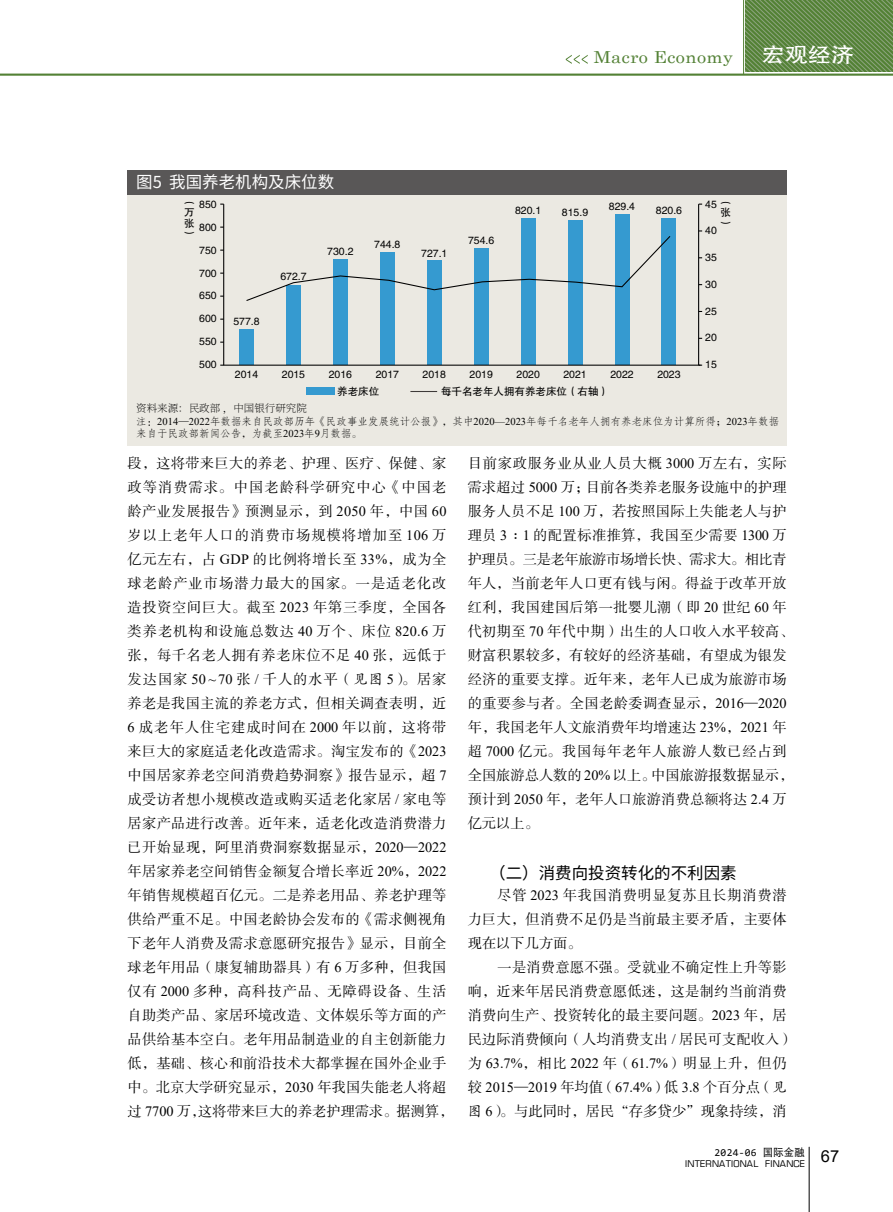
<style>
.page{position:relative;width:893px;height:1212px;background:#fff}
.page>*{position:absolute;margin:0;border:0;box-sizing:border-box;transform-origin:0 0}
.t1{font:21px "FZHTJW GB1 0";color:#fff;scale:1.1 1}
.t2{font:16.5px "Source Han Sans CN";color:#000}
.t3{font:16.5px "Century Schoolbook";letter-spacing:.025em;color:#538135;scale:1.1 1}
.t4{font:16.5px "Source Han Sans SC";color:#fff}
.t5{font:16.5px "Arial";color:#000}
.t6{font:14.25px/24px "FZSSK GBK1 0";letter-spacing:.02em;color:#000}
.t7{font:14.25px "Times New Roman";color:#000}
.t8{font:10.5px/23px "FZHTK GBK1 0";color:#000;text-align:justify}
.t9{font:10.5px/12.6px "FZFSK GBK1 0";letter-spacing:.005em;color:#000}
.t10{font:200 10.5px "Source Han Serif CN";color:#000}
.t11{font:10.5px "Consolas";letter-spacing:.025em;color:#000}
.t12{font:9px "Eurostile";letter-spacing:.025em;color:#000}
.s1{font-family:"Times New Roman"}
.s2{font-family:"FZKTK GBK1 0"}
.s3{font-family:"FZSSK GBK1 0"}
.s4{font-family:"DFP Hei W5 GB"}
</style>
<div class="page">
<svg style="left:746px;top:0;width:147px;height:72px;background:#648b4b"></svg>
<svg style="left:566px;top:55px;width:22px;height:9px"></svg>
<hr style="left:0;top:74px;width:893px;height:2px;background:#538135">
<hr style="left:743px;top:0;width:1px;height:75px;background:#538135">
<hr style="left:809px;top:1147px;width:1px;height:65px;background:#000">
<div style="left:128px;top:185px;width:659px;height:261px;background:#ebe9e2"></div>
<div style="left:128px;top:170px;width:659px;height:24px;background:#595757"></div>
<div style="left:306px;top:387px;width:28px;height:8px;background:#359ad0"></div>
<svg style="left:410px;top:391px;width:27px;height:1px"></svg>
<div style="left:662px;top:218px;width:14px;height:147px;background:#359ad0"></div>
<div style="left:239px;top:329px;width:15px;height:36px;background:#359ad0"></div>
<div style="left:286px;top:285px;width:15px;height:80px;background:#359ad0"></div>
<div style="left:333px;top:259px;width:15px;height:106px;background:#359ad0"></div>
<div style="left:380px;top:253px;width:14px;height:112px;background:#359ad0"></div>
<div style="left:427px;top:261px;width:14px;height:104px;background:#359ad0"></div>
<div style="left:474px;top:248px;width:14px;height:117px;background:#359ad0"></div>
<div style="left:521px;top:218px;width:14px;height:147px;background:#359ad0"></div>
<div style="left:568px;top:220px;width:14px;height:145px;background:#359ad0"></div>
<div style="left:615px;top:214px;width:14px;height:151px;background:#359ad0"></div>
<hr style="left:223px;top:204px;width:1px;height:161px;background:#000">
<hr style="left:698px;top:204px;width:1px;height:161px;background:#000">
<hr style="left:223px;top:365px;width:477px;height:1px;background:#000">
<svg style="left:246px;top:235px;width:425px;height:67px"></svg>
<p class="t4" style="left:136px;top:172px;width:200px">图5 我国养老机构及床位数</p>
<p class="t3" style="left:594px;top:43px;width:128px">Macro Economy</p>
<h1 class="t1" style="left:762px;top:43px;width:85px">宏观经济</h1>
<p class="t8" style="left:184px;top:197px;width:12px;line-height:10.5px">︵万张︶</p>
<p class="t8" style="left:199px;top:193px;width:19px">850<br>800<br>750<br>700<br>650<br>600<br>550<br>500</p>
<p class="t8" style="left:705px;top:193px;width:13px">45</p>
<p class="t8" style="left:720px;top:197px;width:12px;line-height:10.5px">︵张︶</p>
<p class="t8" style="left:609px;top:195px;width:28px">829.4</p>
<p class="t8" style="left:656px;top:199px;width:28px">820.6</p>
<p class="t8" style="left:515px;top:199px;width:28px">820.1</p>
<p class="t8" style="left:562px;top:201px;width:28px">815.9</p>
<p class="t8" style="left:705px;top:220px;width:13px">40</p>
<p class="t8" style="left:705px;top:246px;width:13px">35</p>
<p class="t8" style="left:705px;top:273px;width:13px">30</p>
<p class="t8" style="left:705px;top:300px;width:13px">25</p>
<p class="t8" style="left:705px;top:327px;width:13px">20</p>
<p class="t8" style="left:705px;top:353px;width:13px">15</p>
<p class="t8" style="left:468px;top:229px;width:28px">754.6</p>
<p class="t8" style="left:374px;top:234px;width:28px">744.8</p>
<p class="t8" style="left:327px;top:240px;width:28px">730.2</p>
<p class="t8" style="left:421px;top:242px;width:28px">727.1</p>
<p class="t8" style="left:280px;top:265px;width:28px">672.7</p>
<p class="t8" style="left:233px;top:311px;width:28px">577.8</p>
<p class="t8" style="left:282px;top:363px;width:25px">2015</p>
<p class="t8" style="left:329px;top:363px;width:25px">2016</p>
<p class="t8" style="left:376px;top:363px;width:25px">2017</p>
<p class="t8" style="left:423px;top:363px;width:25px">2018</p>
<p class="t8" style="left:470px;top:363px;width:25px">2019</p>
<p class="t8" style="left:516px;top:363px;width:25px">2020</p>
<p class="t8" style="left:563px;top:363px;width:25px">2021</p>
<p class="t8" style="left:610px;top:363px;width:25px">2022</p>
<p class="t8" style="left:657px;top:363px;width:25px">2023</p>
<p class="t10" style="left:136px;top:402px;width:172px">资料来源：民政部 ，中国银行研究院</p>
<p class="t9" style="left:136px;top:415px;width:644px">注：<span class="s1">2014</span>—<span class="s1">2022</span>年数据来自民政部历年《民政事业发展统计公报》，其中<span class="s1">2020—2023</span>年每千名老年人拥有养老床位为计算所得；<span class="s1">2023</span>年数据来自于民政部新闻公告，为截至<span class="s1">2023</span>年<span class="s1">9</span>月数据。</p>
<p class="t8" style="left:235px;top:363px;width:25px">2014</p>
<p class="t8" style="left:337px;top:380px;width:43px">养老床位</p>
<p class="t8" style="left:441px;top:380px;width:169px">每千名老年人拥有养老床位（右轴）</p>
<p class="t6" style="left:128px;top:452px;width:328px">段，这将带来巨大的养老、护理、医疗、保健、家政等消费需求。中国老龄科学研究中心《中国老龄产业发展报告》预测显示，到 <span class="s1">2050</span> 年，中国 <span class="s1">60</span>岁以上老年人口的消费市场规模将增加至 <span class="s1">106</span> 万亿元左右，占 <span class="s1">GDP</span> 的比例将增长至 <span class="s1">33%</span>，成为全球老龄产业市场潜力最大的国家。一是适老化改造投资空间巨大。截至 <span class="s1">2023</span> 年第三季度，全国各类养老机构和设施总数达 <span class="s1">40</span> 万个、床位 <span class="s1">820.6</span> 万张，每千名老人拥有养老床位不足 <span class="s1">40</span> 张，远低于发达国家 <span class="s1">50~70</span> 张 <span class="s1">/</span> 千人的水平（<span class="s2">见图</span> <span class="s1">5</span>）。居家养老是我国主流的养老方式，但相关调查表明，近<br><span class="s1">6</span> 成老年人住宅建成时间在 <span class="s1">2000</span> 年以前，这将带来巨大的家庭适老化改造需求。淘宝发布的《<span class="s1">2023</span>中国居家养老空间消费趋势洞察》报告显示，超 <span class="s1">7</span>成受访者想小规模改造或购买适老化家居 <span class="s1">/</span> 家电等居家产品进行改善。近年来，适老化改造消费潜力已开始显现，阿里消费洞察数据显示，<span class="s1">2020</span>—<span class="s1">2022</span>年居家养老空间销售金额复合增长率近 <span class="s1">20%</span>，<span class="s1">2022</span>年销售规模超百亿元。二是养老用品、养老护理等供给严重不足。中国老龄协会发布的《需求侧视角下老年人消费及需求意愿研究报告》显示，目前全球老年用品（康复辅助器具）有 <span class="s1">6</span> 万多种，但我国仅有 <span class="s1">2000</span> 多种，高科技产品、无障碍设备、生活自助类产品、家居环境改造、文体娱乐等方面的产品供给基本空白。老年用品制造业的自主创新能力低，基础、核心和前沿技术大都掌握在国外企业手中。北京大学研究显示，<span class="s1">2030</span> 年我国失能老人将超过 <span class="s1">7700</span> 万，这将带来巨大的养老护理需求。据测算，</p>
<p class="t6" style="left:468px;top:452px;width:328px">目前家政服务业从业人员大概 <span class="s1">3000</span> 万左右，实际需求超过 <span class="s1">5000</span> 万；目前各类养老服务设施中的护理服务人员不足 <span class="s1">100</span> 万，若按照国际上失能老人与护理员 <span class="s1">3</span> ：<span class="s1">1</span> 的配置标准推算，我国至少需要 <span class="s1">1300</span> 万护理员。三是老年旅游市场增长快、需求大。相比青年人，当前老年人口更有钱与闲。得益于改革开放红利，我国建国后第一批婴儿潮（即 <span class="s1">20</span> 世纪 <span class="s1">60</span> 年代初期至 <span class="s1">70</span> 年代中期）出生的人口收入水平较高、财富积累较多，有较好的经济基础，有望成为银发经济的重要支撑。近年来，老年人已成为旅游市场的重要参与者。全国老龄委调查显示，<span class="s1">2016</span>—<span class="s1">2020</span>年，我国老年人文旅消费年均增速达 <span class="s1">23%</span>，<span class="s1">2021</span> 年超 <span class="s1">7000</span> 亿元。我国每年老年人旅游人数已经占到全国旅游总人数的 <span class="s1">20%</span> 以上。中国旅游报数据显示，预计到 <span class="s1">2050</span> 年，老年人口旅游消费总额将达 <span class="s1">2.4</span> 万亿元以上。</p>
<p class="t2" style="left:489px;top:863px;width:249px">（二）消费向投资转化的不利因素</p>
<p class="t6" style="left:468px;top:884px;width:320px;text-align:justify;text-indent:30px">尽管 <span class="s1">2023</span> 年我国消费明显复苏且长期消费潜力巨大，但消费不足仍是当前最主要矛盾，主要体现在以下几方面。</p>
<p class="t6" style="left:468px;top:956px;width:328px;text-indent:30px">一是消费意愿不强。受就业不确定性上升等影响，近来年居民消费意愿低迷，这是制约当前消费消费向生产、投资转化的最主要问题。<span class="s1">2023</span> 年，居民边际消费倾向（人均消费支出 <span class="s1">/</span> 居民可支配收入）为 <span class="s1">63.7%</span>，相比 <span class="s1">2022</span> 年（<span class="s1">61.7%</span>）明显上升，但仍</p>
<p class="t7" style="left:468px;top:1077px;width:320px"><span class="s3">较</span> 2015<span class="s3">—</span>2019 <span class="s3">年均值（</span>67.4%<span class="s3">）低</span> 3.8 <span class="s3">个百分点（</span><span class="s2">见</span></p>
<p class="t6" style="left:468px;top:1100px;width:320px"><span class="s2">图</span> <span class="s1">6</span>）。与此同时，居民“存多贷少”现象持续，消</p>
<p class="t11" style="left:715px;top:1145px;width:92px">2024-06 <span class="s4">国际金融</span></p>
<p class="t12" style="left:685px;top:1158px;width:121px">INTERNATIONAL FINANCE</p>
<p class="t5" style="left:821px;top:1145px;width:20px">67</p>
</div>
